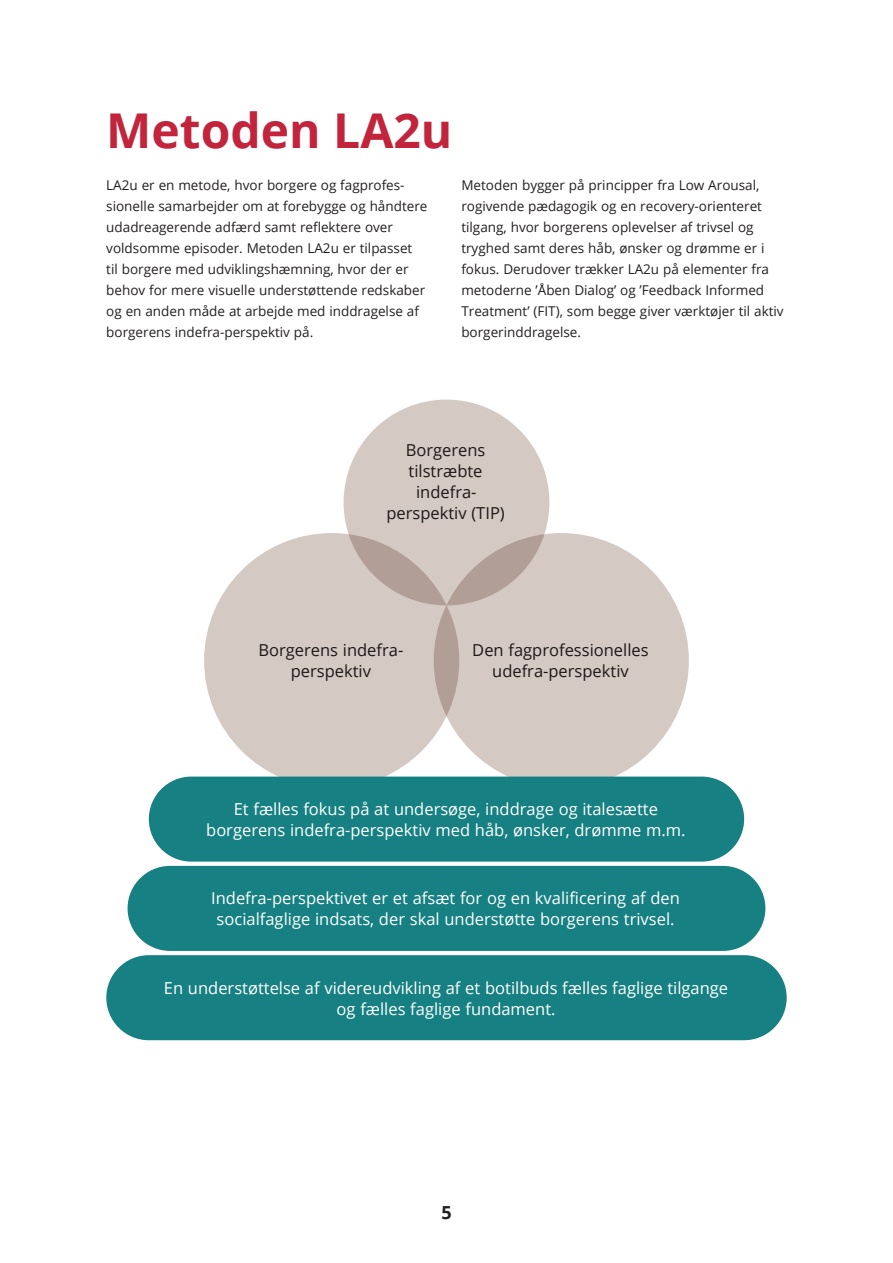
<style>
.page{position:relative;width:893px;height:1263px;background:#fff}
.page>*{position:absolute;margin:0;border:0;box-sizing:border-box;transform-origin:0 0}
.t1{font:700 48px "Open Sans";color:#c1243b}
.t2{font:700 18px "Open Sans";color:#231f20}
.t3{font:16.5px/21px "Open Sans";color:#fff;text-align:center}
.t4{font:16.5px/21px "Open Sans";color:#231f20;text-align:center}
.t5{font:13.5px/21px "Open Sans";color:#231f20}
</style>
<div class="page">
<div style="left:204px;top:533px;width:255px;height:255px;background:#d5c9c4;border-radius:50%"></div>
<div style="left:434px;top:533px;width:255px;height:255px;background:#d5c9c4;border-radius:50%"></div>
<div style="left:106px;top:955px;width:681px;height:85px;background:#168082;border-radius:43px"></div>
<div style="left:128px;top:866px;width:637px;height:85px;background:#168082;border-radius:43px"></div>
<div style="left:149px;top:776px;width:595px;height:86px;background:#168082;border-radius:43px"></div>
<svg style="left:344px;top:400px;width:205px;height:205px;background:#cec1bc"></svg>
<h1 class="t1" style="left:106px;top:96px;width:348px">Metoden LA2u</h1>
<p class="t5" style="left:106px;top:174px;width:323px">LA2u er en metode, hvor borgere og fagprofes&shy;sionelle samarbejder om at forebygge og håndtere udadreagerende adfærd samt reflektere over voldsomme episoder. Metoden LA2u er tilpasset<br>til borgere med udviklingshæmning, hvor der er behov for mere visuelle understøttende redskaber og en anden måde at arbejde med inddragelse af borgerens indefra-perspektiv på.</p>
<p class="t5" style="left:461px;top:174px;width:324px">Metoden bygger på principper fra Low Arousal, rogivende pædagogik og en recovery-orienteret tilgang, hvor borgerens oplevelser af trivsel og tryghed samt deres håb, ønsker og drømme er i fokus. Derudover trækker LA2u på elementer fra metoderne ’Åben Dialog’ og ’Feedback Informed Treatment’ (FIT), som begge giver værktøjer til aktiv borgerinddragelse.</p>
<p class="t4" style="left:386px;top:439px;width:120px">Borgerens tilstræbte indefra&shy;perspektiv (TIP)</p>
<p class="t4" style="left:258px;top:639px;width:146px">Borgerens indefra&shy;perspektiv</p>
<p class="t4" style="left:472px;top:639px;width:178px">Den fagprofessionelles udefra-perspektiv</p>
<p class="t3" style="left:206px;top:798px;width:481px">Et fælles fokus på at undersøge, inddrage og italesætte borgerens indefra-perspektiv med håb, ønsker, drømme m.m.</p>
<p class="t3" style="left:211px;top:887px;width:470px">Indefra-perspektivet er et afsæt for og en kvalificering af den socialfaglige indsats, der skal understøtte borgerens trivsel.</p>
<p class="t3" style="left:164px;top:976px;width:566px">En understøttelse af videreudvikling af et botilbuds fælles faglige tilgange og fælles faglige fundament.</p>
<h2 class="t2" style="left:441px;top:1199px;width:12px">5</h2>
</div>
